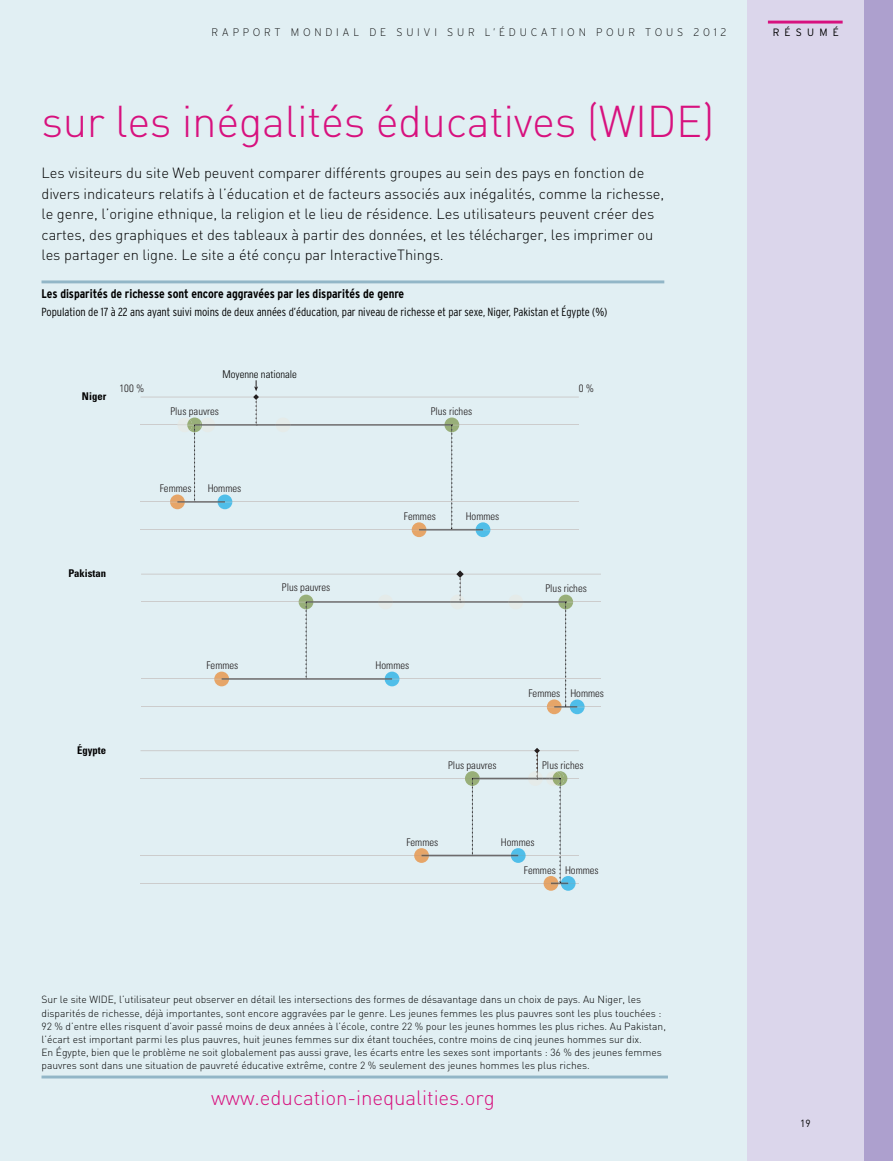
<style>
.page{position:relative;width:893px;height:1163px;background:#fff}
.page>*{position:absolute;margin:0;border:0;box-sizing:border-box;transform-origin:0 0}
.t1{font:300 43.95px "DIN";letter-spacing:-.01em;color:#d7117e}
.t2{font:300 20.55px "DIN";letter-spacing:-.005em;color:#d7117e}
.t3{font:300 14.7px/20.5px "DIN";letter-spacing:-.005em;color:#000}
.t4{font:700 condensed 12.45px "Interstate Plus";letter-spacing:-.005em;color:#000}
.t5{font:300 condensed 11.7px "Interstate Plus";letter-spacing:-.005em;color:#000}
.t6{font:200 10.95px "Interstate";letter-spacing:.35em;color:#000}
.t7{font:300 condensed 10.65px "Univers";color:#231f20}
.t8{font:700 condensed 10.65px "Univers";color:#000}
.t9{font:300 condensed 10.65px "Univers";color:#000}
.t10{font:300 10.65px "Interstate";letter-spacing:.5em;color:#000}
.t11{font:300 10.2px/13.2px "DIN";letter-spacing:-.005em;color:#000}
.t12{font:10.2px "DIN";color:#000}
</style>
<div class="page">
<div style="left:0;top:0;width:776px;height:1160px;background:#e1eff3"></div>
<div style="left:863px;top:0;width:30px;height:1160px;background:#ada0ce"></div>
<div style="left:747px;top:0;width:116px;height:1160px;background:#dbd6eb"></div>
<hr style="left:768px;top:21px;width:74px;height:3px;background:#d7117e">
<hr style="left:42px;top:280px;width:622px;height:3px;background:#92b6c7">
<hr style="left:140px;top:397px;width:439px;height:1px;background:#ccc">
<hr style="left:140px;top:424px;width:439px;height:1px;background:#ccc">
<hr style="left:140px;top:501px;width:439px;height:1px;background:#ccc">
<hr style="left:140px;top:529px;width:439px;height:1px;background:#ccc">
<hr style="left:140px;top:750px;width:439px;height:1px;background:#ccc">
<hr style="left:140px;top:778px;width:439px;height:1px;background:#ccc">
<hr style="left:140px;top:855px;width:439px;height:1px;background:#ccc">
<hr style="left:140px;top:883px;width:439px;height:1px;background:#ccc">
<svg style="left:414px;top:748px;width:161px;height:143px"></svg>
<hr style="left:141px;top:574px;width:460px;height:1px;background:#ccc">
<hr style="left:141px;top:602px;width:460px;height:1px;background:#ccc">
<hr style="left:141px;top:679px;width:460px;height:1px;background:#ccc">
<hr style="left:141px;top:706px;width:460px;height:1px;background:#ccc">
<svg style="left:214px;top:570px;width:370px;height:144px"></svg>
<svg style="left:170px;top:380px;width:320px;height:157px"></svg>
<hr style="left:42px;top:1075px;width:626px;height:3px;background:#92b6c7">
<p class="t6" style="left:211px;top:28px;width:517px">RAPPORT MONDIAL DE SUIVI SUR L’ÉDUCATION POUR TOUS 2012</p>
<h1 class="t1" style="left:42px;top:106px;width:674px">sur les inégalités éducatives (WIDE)</h1>
<p class="t3" style="left:42px;top:164px;width:624px">Les visiteurs du site Web peuvent comparer différents groupes au sein des pays en fonction de divers indicateurs relatifs à l’éducation et de facteurs associés aux inégalités, comme la richesse, le genre, l’origine ethnique, la religion et le lieu de résidence. Les utilisateurs peuvent créer des cartes, des graphiques et des tableaux à partir des données, et les télécharger, les imprimer ou les partager en ligne. Le site a été conçu par InteractiveThings.</p>
<p class="t4" style="left:42px;top:289px;width:364px">Les disparités de richesse sont encore aggravées par les disparités de genre</p>
<p class="t5" style="left:42px;top:307px;width:567px">Population de 17 à 22 ans ayant suivi moins de deux années d’éducation, par niveau de richesse et par sexe, Niger, Pakistan et Égypte (%)</p>
<p class="t8" style="left:82px;top:393px;width:26px">Niger</p>
<p class="t9" style="left:222px;top:370px;width:76px">Moyenne nationale</p>
<p class="t7" style="left:120px;top:384px;width:26px">100 %</p>
<p class="t7" style="left:579px;top:384px;width:17px">0 %</p>
<p class="t7" style="left:171px;top:407px;width:50px">Plus pauvres</p>
<p class="t7" style="left:431px;top:407px;width:43px">Plus riches</p>
<p class="t8" style="left:68px;top:570px;width:39px">Pakistan</p>
<p class="t7" style="left:160px;top:484px;width:33px">Femmes</p>
<p class="t7" style="left:208px;top:484px;width:35px">Hommes</p>
<p class="t7" style="left:404px;top:512px;width:33px">Femmes</p>
<p class="t7" style="left:466px;top:512px;width:35px">Hommes</p>
<p class="t7" style="left:282px;top:584px;width:50px">Plus pauvres</p>
<p class="t7" style="left:545px;top:584px;width:43px">Plus riches</p>
<p class="t8" style="left:77px;top:746px;width:30px">Égypte</p>
<p class="t7" style="left:206px;top:661px;width:33px">Femmes</p>
<p class="t7" style="left:376px;top:661px;width:35px">Hommes</p>
<p class="t7" style="left:528px;top:689px;width:77px">Femmes Hommes</p>
<p class="t7" style="left:448px;top:761px;width:50px">Plus pauvres</p>
<p class="t7" style="left:542px;top:761px;width:43px">Plus riches</p>
<p class="t7" style="left:406px;top:838px;width:33px">Femmes</p>
<p class="t7" style="left:501px;top:838px;width:35px">Hommes</p>
<p class="t7" style="left:524px;top:866px;width:76px">Femmes Hommes</p>
<p class="t10" style="left:773px;top:28px;width:68px">RÉSUMÉ</p>
<p class="t11" style="left:42px;top:994px;width:626px">Sur le site WIDE, l’utilisateur peut observer en détail les intersections des formes de désavantage dans un choix de pays. Au Niger, les disparités de richesse, déjà importantes, sont encore aggravées par le genre. Les jeunes femmes les plus pauvres sont les plus touchées :<br>92 % d’entre elles risquent d’avoir passé moins de deux années à l’école, contre 22 % pour les jeunes hommes les plus riches. Au Pakistan, l’écart est important parmi les plus pauvres, huit jeunes femmes sur dix étant touchées, contre moins de cinq jeunes hommes sur dix.<br>En Égypte, bien que le problème ne soit globalement pas aussi grave, les écarts entre les sexes sont importants : 36 % des jeunes femmes pauvres sont dans une situation de pauvreté éducative extrême, contre 2 % seulement des jeunes hommes les plus riches.</p>
<h2 class="t2" style="left:211px;top:1090px;width:285px">www.education-inequalities.org</h2>
<p class="t12" style="left:800px;top:1120px;width:12px">19</p>
</div>
